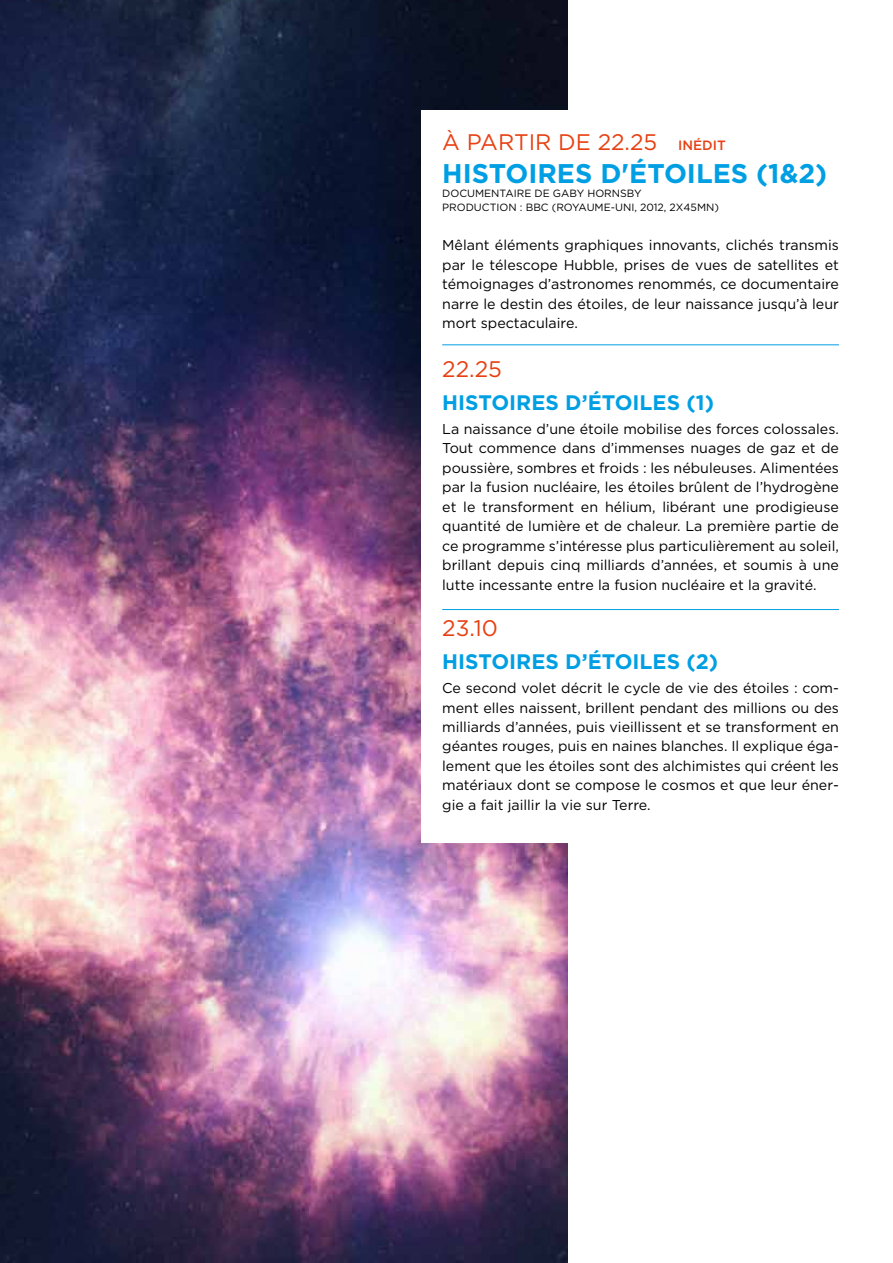
<style>
.page{position:relative;width:893px;height:1263px;background:#fff}
.page>*{position:absolute;margin:0;border:0;box-sizing:border-box;transform-origin:0 0}
.t1{font:700 27px "Gotham";color:#009fe3}
.t2{font:22.5px "Gotham";color:#e74011}
.t3{font:700 21px "Gotham";color:#009fe3}
.t4{font:14.25px/19.5px "Gotham";color:#000;text-align:justify}
.t5{font:10.5px "Gotham";color:#000}
.s1{font-weight:500;font-size:13.5px;color:#fff}
.s2{font-weight:500;font-size:13.5px}
</style>
<div class="page">
<img style="left:0;top:0;width:568px;height:1263px">
<div style="left:421px;top:111px;width:439px;height:732px;background:#fff"></div>
<hr style="left:442px;top:344px;width:397px;height:1px;background:#009fe3">
<hr style="left:442px;top:609px;width:397px;height:1px;background:#009fe3">
<h2 class="t2" style="left:442px;top:127px;width:41px">à par</h2>
<h2 class="t2" style="left:514px;top:127px;width:213px">tir de 22.25 <span class="s1">IN</span><span class="s2">INéDIT</span></h2>
<h1 class="t1" style="left:442px;top:155px;width:387px">H ISTOIRES D'ÉTOILES (1&amp;2)</h1>
<p class="t5" style="left:442px;top:187px;width:9px">Docume</p>
<p class="t5" style="left:491px;top:187px;width:105px">ntaire de Gaby Hor</p>
<p class="t5" style="left:612px;top:187px;width:31px">nsby</p>
<p class="t5" style="left:442px;top:201px;width:146px">Production : BBC (Royaume</p>
<p class="t5" style="left:611px;top:201px;width:110px">-u ni, 2012, 2x45m n)</p>
<p class="t4" style="left:442px;top:235px;width:398px">Mêlant éléments graphiques innovants, clichés transmis par le télescope H ubble, prises de vues de satellites et témoignages d’astronomes renommés, ce documentaire narre le destin des étoiles, de leur naissance jusqu’à leur mort spectaculaire.</p>
<h2 class="t2" style="left:442px;top:355px;width:61px">22.25</h2>
<h3 class="t3" style="left:442px;top:389px;width:273px">H ISTOIRES D’ÉTOILES (1)</h3>
<p class="t4" style="left:442px;top:419px;width:398px">La naissance d’une étoile mobilise des forces colossales.<br>Tout commence dans d’immenses nuages de gaz et de poussière, sombres et froids : les nébuleuses. Alimentées par la fusion nucléaire, les étoiles brûlent de l’hydrogène et le transforment en hélium, libérant une prodigieuse quantité de lumière et de chaleur. La première partie de ce programme s’intéresse plus particulièrement au soleil, brillant depuis cinq milliards d’années, et soumis à une lutte incessante entre la fusion nucléaire et la gravité.</p>
<h2 class="t2" style="left:442px;top:614px;width:57px">23.10</h2>
<h3 class="t3" style="left:442px;top:648px;width:277px">H ISTOIRES D’ÉTOILES (2)</h3>
<p class="t4" style="left:442px;top:678px;width:398px">Ce second volet décrit le cycle de vie des étoiles : com&shy;ment elles naissent, brillent pendant des millions ou des milliards d’années, puis vieillissent et se transforment en géantes rouges, puis en naines blanches. I l explique éga&shy;lement que les étoiles sont des alchimistes qui créent les matériaux dont se compose le cosmos et que leur éner&shy;gie a fait jaillir la vie sur Terre.</p>
</div>
